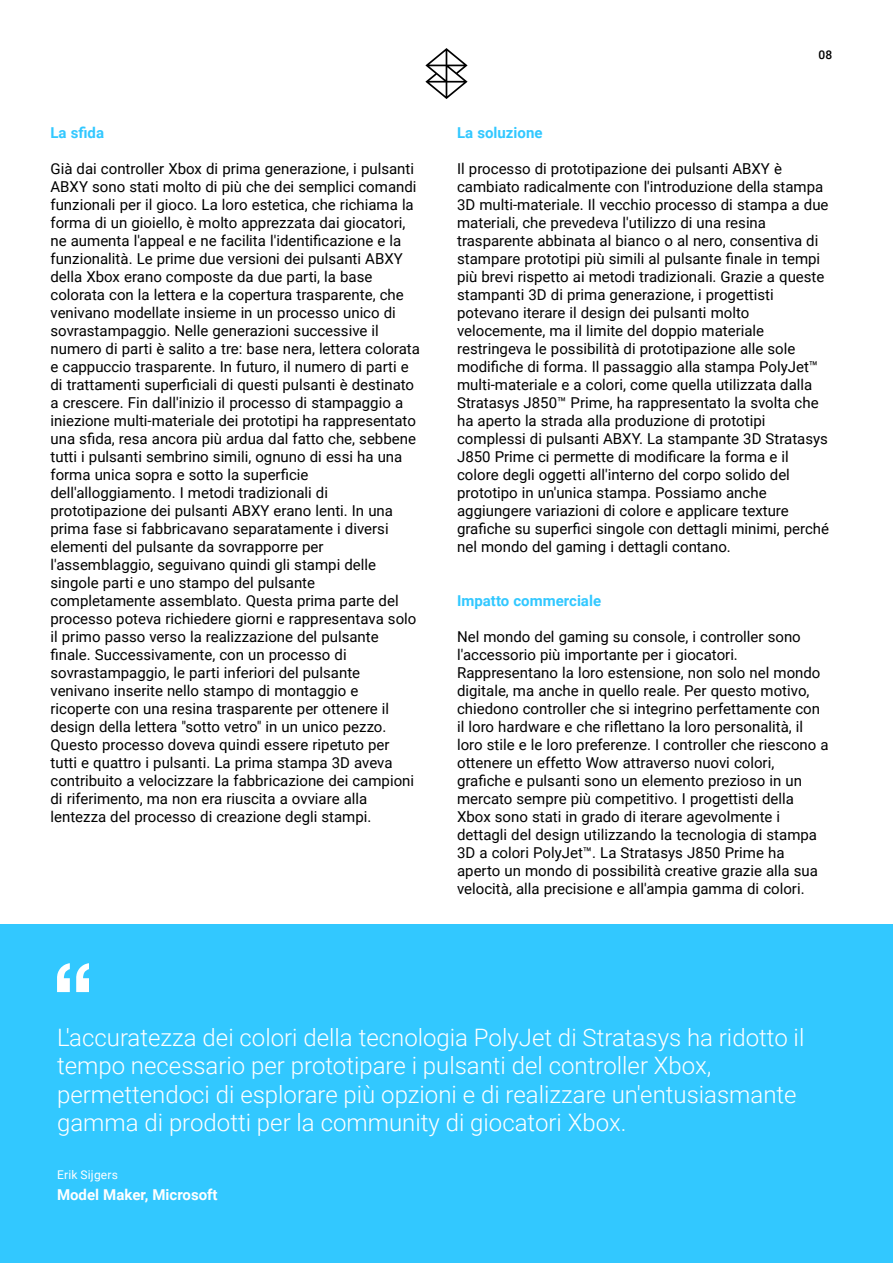
<style>
.page{position:relative;width:893px;height:1263px;background:#fff}
.page>*{position:absolute;margin:0;border:0;box-sizing:border-box;transform-origin:0 0}
.t1{font:300 24px/28.5px "Roboto";color:#fff}
.t2{font:15px/18px "Roboto";color:#000}
.t3{font:700 15px "Roboto";color:#32c8ff}
.t4{font:700 15px "Roboto";color:#fff}
.t5{font:12px "Roboto";letter-spacing:.02em;color:#fff}
.t6{font:500 12px "Roboto";color:#000}
</style>
<div class="page">
<svg style="left:425px;top:48px;width:43px;height:51px"></svg>
<div style="left:0;top:925px;width:893px;height:338px;background:#32c8ff"></div>
<svg style="left:57px;top:963px;width:32px;height:29px"></svg>
<p class="t3" style="left:50px;top:122px;width:55px">La sfida</p>
<p class="t2" style="left:50px;top:159px;width:371px">Già dai controller Xbox di prima generazione, i pulsanti ABXY sono stati molto di più che dei semplici comandi funzionali per il gioco. La loro estetica, che richiama la forma di un gioiello, è molto apprezzata dai giocatori, ne aumenta l'appeal e ne facilita l'identificazione e la funzionalità. Le prime due versioni dei pulsanti ABXY della Xbox erano composte da due parti, la base colorata con la lettera e la copertura trasparente, che venivano modellate insieme in un processo unico di sovrastampaggio. Nelle generazioni successive il numero di parti è salito a tre: base nera, lettera colorata e cappuccio trasparente. In futuro, il numero di parti e di trattamenti superficiali di questi pulsanti è destinato a crescere. Fin dall'inizio il processo di stampaggio a iniezione multi-materiale dei prototipi ha rappresentato una sfida, resa ancora più ardua dal fatto che, sebbene tutti i pulsanti sembrino simili, ognuno di essi ha una forma unica sopra e sotto la superficie dell'alloggiamento. I metodi tradizionali di prototipazione dei pulsanti ABXY erano lenti. In una prima fase si fabbricavano separatamente i diversi elementi del pulsante da sovrapporre per l'assemblaggio, seguivano quindi gli stampi delle singole parti e uno stampo del pulsante completamente assemblato. Questa prima parte del processo poteva richiedere giorni e rappresentava solo il primo passo verso la realizzazione del pulsante finale. Successivamente, con un processo di sovrastampaggio, le parti inferiori del pulsante venivano inserite nello stampo di montaggio e ricoperte con una resina trasparente per ottenere il design della lettera "sotto vetro" in un unico pezzo.<br>Questo processo doveva quindi essere ripetuto per tutti e quattro i pulsanti. La prima stampa 3D aveva contribuito a velocizzare la fabbricazione dei campioni di riferimento, ma non era riuscita a ovviare alla lentezza del processo di creazione degli stampi.</p>
<p class="t6" style="left:818px;top:47px;width:16px">08</p>
<p class="t3" style="left:457px;top:122px;width:87px">La soluzione</p>
<p class="t2" style="left:457px;top:159px;width:374px">Il processo di prototipazione dei pulsanti ABXY è cambiato radicalmente con l'introduzione della stampa 3D multi-materiale. Il vecchio processo di stampa a due materiali, che prevedeva l'utilizzo di una resina trasparente abbinata al bianco o al nero, consentiva di stampare prototipi più simili al pulsante finale in tempi più brevi rispetto ai metodi tradizionali. Grazie a queste stampanti 3D di prima generazione, i progettisti potevano iterare il design dei pulsanti molto velocemente, ma il limite del doppio materiale restringeva le possibilità di prototipazione alle sole modifiche di forma. Il passaggio alla stampa PolyJet™ multi-materiale e a colori, come quella utilizzata dalla Stratasys J850™ Prime, ha rappresentato la svolta che ha aperto la strada alla produzione di prototipi complessi di pulsanti ABXY. La stampante 3D Stratasys J850 Prime ci permette di modificare la forma e il colore degli oggetti all'interno del corpo solido del prototipo in un'unica stampa. Possiamo anche aggiungere variazioni di colore e applicare texture grafiche su superfici singole con dettagli minimi, perché nel mondo del gaming i dettagli contano.</p>
<p class="t3" style="left:457px;top:590px;width:145px">Impatto commerciale</p>
<p class="t2" style="left:457px;top:627px;width:373px">Nel mondo del gaming su console, i controller sono l'accessorio più importante per i giocatori.<br>Rappresentano la loro estensione, non solo nel mondo digitale, ma anche in quello reale. Per questo motivo, chiedono controller che si integrino perfettamente con il loro hardware e che riflettano la loro personalità, il loro stile e le loro preferenze. I controller che riescono a ottenere un effetto Wow attraverso nuovi colori, grafiche e pulsanti sono un elemento prezioso in un mercato sempre più competitivo. I progettisti della Xbox sono stati in grado di iterare agevolmente i dettagli del design utilizzando la tecnologia di stampa 3D a colori PolyJet™. La Stratasys J850 Prime ha aperto un mondo di possibilità creative grazie alla sua velocità, alla precisione e all'ampia gamma di colori.</p>
<p class="t1" style="left:57px;top:1022px;width:749px">L'accuratezza dei colori della tecnologia PolyJet di Stratasys ha ridotto il tempo necessario per prototipare i pulsanti del controller Xbox, permettendoci di esplorare più opzioni e di realizzare un'entusiasmante gamma di prodotti per la community di giocatori Xbox.</p>
<p class="t5" style="left:57px;top:1166px;width:63px">Erik Sijgers</p>
<p class="t4" style="left:57px;top:1184px;width:162px">Model Maker, Microsoft</p>
</div>
